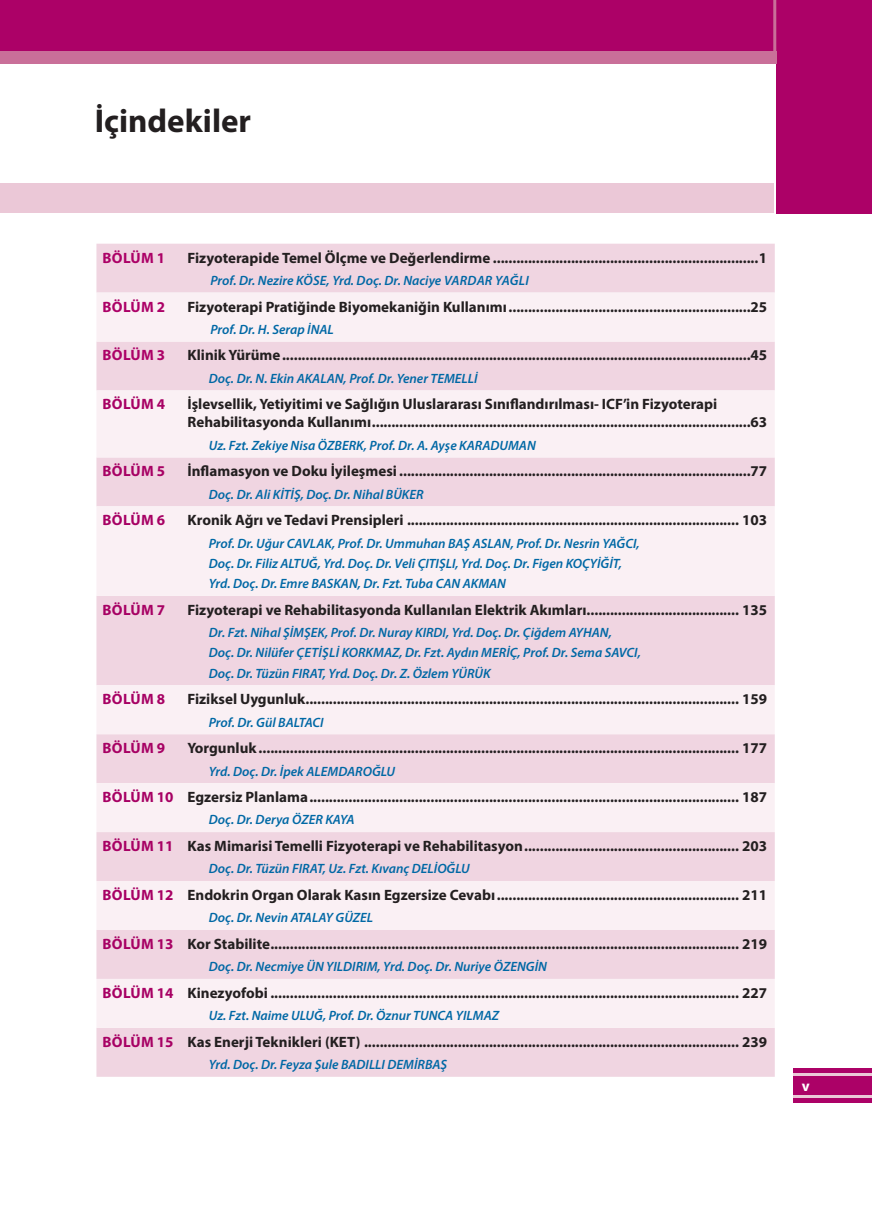
<style>
.page{position:relative;width:872px;height:1212px;background:#fff}
.page>*{position:absolute;margin:0;border:0;box-sizing:border-box;transform-origin:0 0}
.t1{font:700 33px "Myriad Pro";color:#231f20}
.t2{font:700 15px/18px "Myriad Pro";color:#231f20}
.t3{font:700 15px "Myriad Pro";letter-spacing:.02em;color:#a70164}
.t4{font:700 15px "Myriad Pro";letter-spacing:.02em;color:#ac0167}
.t5{font:700 15px "Myriad Pro";color:#fff}
.t6{font:italic 600 13.5px/20.2px "Myriad Pro";color:#0068a5}
.s1{color:#a70164}
</style>
<div class="page">
<div style="left:776px;top:0;width:96px;height:213px;background:#ac0167"></div>
<div style="left:0;top:0;width:870px;height:57px;background:#ac0167"></div>
<div style="left:0;top:184px;width:773px;height:29px;background:#ebc8d7"></div>
<div style="left:0;top:51px;width:776px;height:13px;background:#c96f99"></div>
<hr style="left:773px;top:0;width:3px;height:64px;background:#c96f99">
<div style="left:793px;top:1068px;width:79px;height:34px;background:#ac0167"></div>
<hr style="left:793px;top:1073px;width:79px;height:3px;background:#ebc8d7">
<hr style="left:793px;top:1095px;width:79px;height:3px;background:#ebc8d7">
<div style="left:96px;top:244px;width:678px;height:833px;background:#f0d5e1"></div>
<svg style="left:96px;top:293px;width:678px;height:735px;fill:#faf0f4"></svg>
<h1 class="t1" style="left:95px;top:99px;width:158px">İçindekiler</h1>
<p class="t4" style="left:103px;top:248px;width:64px">BÖLÜM 1</p>
<p class="t2" style="left:187px;top:248px;width:581px">Fizyoterapide Temel Ölçme ve Değerlendirme ....................................................................1</p>
<p class="t6" style="left:210px;top:270px;width:320px">Prof. Dr. Nezire KÖSE, Yrd. Doç. Dr. Naciye VARDAR YAĞLI</p>
<p class="t4" style="left:103px;top:297px;width:64px">BÖLÜM 2</p>
<p class="t2" style="left:187px;top:297px;width:581px">Fizyoterapi Pratiğinde Biyomekaniğin Kullanımı..............................................................25</p>
<p class="t6" style="left:210px;top:319px;width:125px">Prof. Dr. H. Serap İNAL</p>
<p class="t4" style="left:103px;top:346px;width:64px">BÖLÜM 3</p>
<p class="t2" style="left:187px;top:346px;width:581px">Klinik Yürüme........................................................................................................................45</p>
<p class="t6" style="left:209px;top:368px;width:270px">Doç. Dr. N. Ekin AKALAN, Prof. Dr. Yener TEMELLİ</p>
<p class="t2" style="left:187px;top:395px;width:581px;text-indent:-85px"><span class="s1">BÖLÜM 4</span> İşlevsellik, Yetiyitimi ve Sağlığın Uluslararası Sınıflandırılması- ICF’in Fizyoterapi<br>Rehabilitasyonda Kullanımı.................................................................................................63</p>
<p class="t6" style="left:209px;top:435px;width:328px">Uz. Fzt. Zekiye Nisa ÖZBERK, Prof. Dr. A. Ayşe KARADUMAN</p>
<p class="t2" style="left:103px;top:462px;width:666px"><span class="s1">BÖLÜM 5</span> İ nflamasyon ve Doku İyileşmesi ..........................................................................................77</p>
<p class="t6" style="left:209px;top:484px;width:216px">Doç. Dr. Ali KİTİŞ, Doç. Dr. Nihal BÜKER</p>
<p class="t3" style="left:103px;top:510px;width:64px">BÖLÜM 6</p>
<p class="t2" style="left:187px;top:511px;width:581px">Kronik Ağrı ve Tedavi Prensipleri ..................................................................................... 103</p>
<p class="t6" style="left:209px;top:533px;width:432px">Prof. Dr. Uğur CAVLAK, Prof. Dr. Ummuhan BAŞ ASLAN, Prof. Dr. Nesrin YAĞCI,<br>Doç. Dr. Filiz ALTUĞ, Yrd. Doç. Dr. Veli ÇITIŞLI, Yrd. Doç. Dr. Figen KOÇYİĞİT,<br>Yrd. Doç. Dr. Emre BASKAN, Dr. Fzt. Tuba CAN AKMAN</p>
<p class="t3" style="left:103px;top:600px;width:64px">BÖLÜM 7</p>
<p class="t2" style="left:187px;top:600px;width:581px">Fizyoterapi ve Rehabilitasyonda Kullanılan Elektrik Akımları....................................... 135</p>
<p class="t6" style="left:209px;top:622px;width:433px">Dr. Fzt. Nihal ŞİMŞEK, Prof. Dr. Nuray KIRDI, Yrd. Doç. Dr. Çiğdem AYHAN,<br>Doç. Dr. Nilüfer ÇETIŞLI KORKMAZ, Dr. Fzt. Aydın MERİÇ, Prof. Dr. Sema SAVCI,<br>Doç. Dr. Tüzün FIRAT, Yrd. Doç. Dr. Z. Özlem YÜRÜK</p>
<p class="t3" style="left:103px;top:689px;width:64px">BÖLÜM 8</p>
<p class="t2" style="left:187px;top:690px;width:581px">Fiziksel Uygunluk............................................................................................................... 159</p>
<p class="t6" style="left:209px;top:711px;width:116px">Prof. Dr. Gül BALTACI</p>
<p class="t3" style="left:103px;top:738px;width:64px">BÖLÜM 9</p>
<p class="t2" style="left:187px;top:738px;width:581px">Yorgunluk ........................................................................................................................... 177</p>
<p class="t6" style="left:209px;top:760px;width:188px">Yrd. Doç. Dr. İpek ALEMDAROĞLU</p>
<p class="t2" style="left:103px;top:787px;width:666px"><span class="s1">BÖLÜM 10</span> Egzersiz Planlama.............................................................................................................. 187</p>
<p class="t6" style="left:209px;top:809px;width:147px">Doç. Dr. Derya ÖZER KAYA</p>
<p class="t2" style="left:103px;top:836px;width:666px"><span class="s1">BÖLÜM 11</span> Kas Mimarisi Temelli Fizyoterapi ve Rehabilitasyon....................................................... 203</p>
<p class="t6" style="left:209px;top:858px;width:262px">Doç. Dr. Tüzün FIRAT, Uz. Fzt. Kıvanç DELİOĞLU</p>
<p class="t2" style="left:103px;top:885px;width:666px"><span class="s1">BÖLÜM 12</span> Endokrin Organ Olarak Kasın Egzersize Cevabı.............................................................. 211</p>
<p class="t6" style="left:209px;top:907px;width:166px">Doç. Dr. Nevin ATALAY GÜZEL</p>
<p class="t2" style="left:103px;top:934px;width:666px"><span class="s1">BÖLÜM 13</span> Kor Stabilite........................................................................................................................ 219</p>
<p class="t6" style="left:209px;top:956px;width:340px">Doç. Dr. Necmiye ÜN YILDIRIM, Yrd. Doç. Dr. Nuriye ÖZENGİN</p>
<p class="t2" style="left:103px;top:983px;width:666px"><span class="s1">BÖLÜM 14</span> Kinezyofobi ........................................................................................................................ 227</p>
<p class="t6" style="left:209px;top:1005px;width:292px">Uz. Fzt. Naime ULUĞ, Prof. Dr. Öznur TUNCA YILMAZ</p>
<p class="t2" style="left:103px;top:1032px;width:666px"><span class="s1">BÖLÜM 15</span> Kas Enerji Teknikleri (KET) ................................................................................................ 239</p>
<p class="t6" style="left:209px;top:1054px;width:240px">Yrd. Doç. Dr. Feyza Şule BADILLI DEMİRBAŞ</p>
<p class="t5" style="left:801px;top:1076px;width:9px">v</p>
</div>
